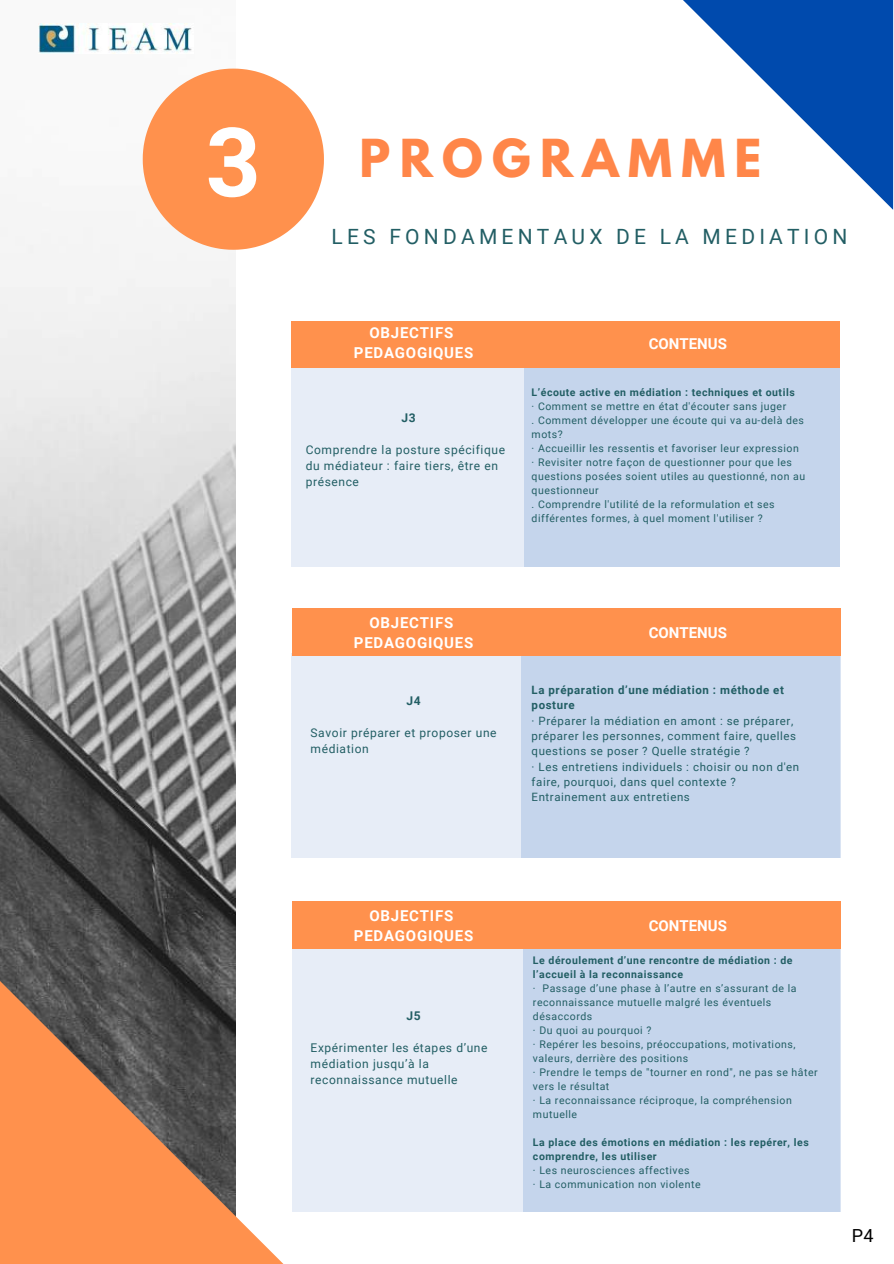
<style>
.page{position:relative;width:894px;height:1264px;background:#fff}
.page>*{position:absolute;margin:0;border:0;box-sizing:border-box;transform-origin:0 0}
.t1{font:700 96.15px "Roboto";color:#fff}
.t2{font:700 46.35px "League Spartan";letter-spacing:.2em;color:#ff8649}
.t3{font:21px "Roboto";letter-spacing:.2em;color:#225e64}
.t4{font:18px "Roboto";color:#000}
.t5{font:700 15px/20.2px "Roboto";letter-spacing:.05em;color:#fff;text-align:center}
.t6{font:700 15px "Roboto";color:#fff}
.t7{font:12px/16px "Roboto";letter-spacing:.05em;color:#225e64}
.t8{font:700 12px "Roboto";color:#225e64}
.t9{font:11.55px/15.3px "Roboto";letter-spacing:.05em;color:#225e64}
.t10{font:700 11.55px/15.3px "Roboto";letter-spacing:.05em;color:#225e64}
.t11{font:10.5px/14px "Roboto";letter-spacing:.05em;color:#225e64}
.t12{font:700 10.5px/14px "Roboto";letter-spacing:.05em;color:#225e64}
</style>
<div class="page">
<div style="left:292px;top:653px;width:547px;height:204px;background:#e7edf7"></div>
<div style="left:521px;top:655px;width:319px;height:202px;background:#c5d5ec"></div>
<img style="left:0;top:53px;width:235px;height:754px">
<svg style="left:143px;top:69px;width:181px;height:181px"></svg>
<div style="left:291px;top:368px;width:548px;height:198px;background:#e7edf7"></div>
<div style="left:524px;top:368px;width:315px;height:198px;background:#c5d5ec"></div>
<div style="left:291px;top:321px;width:548px;height:46px;background:#ff914d"></div>
<div style="left:292px;top:609px;width:548px;height:46px;background:#ff914d"></div>
<svg style="left:683px;top:0;width:209px;height:209px"></svg>
<div style="left:523px;top:948px;width:318px;height:264px;background:#c5d5ec"></div>
<div style="left:292px;top:901px;width:548px;height:47px;background:#ff914d"></div>
<svg style="left:0;top:807px;width:559px;height:456px"></svg>
<img style="left:38px;top:23px;width:154px;height:30px">
<h1 class="t1" style="left:206px;top:107px;width:57px">3</h1>
<h2 class="t2" style="left:359px;top:135px;width:403px">PROGRAMME</h2>
<h3 class="t3" style="left:331px;top:224px;width:517px">LES FONDAMENTAUX DE LA MEDIATION</h3>
<h3 class="t5" style="left:354px;top:323px;width:121px">OBJECTIFS<br>PEDAGOGIQUES</h3>
<p class="t8" style="left:401px;top:410px;width:16px">J3</p>
<p class="t7" style="left:305px;top:441px;width:201px">Comprendre la posture spécifique du médiateur : faire tiers, être en présence</p>
<h3 class="t6" style="left:648px;top:334px;width:80px">CONTENUS</h3>
<p class="t12" style="left:531px;top:385px;width:264px">L’écoute active en médiation : techniques et outils</p>
<p class="t11" style="left:531px;top:399px;width:275px">· Comment se mettre en état d'écouter sans juger<br>. Comment développer une écoute qui va au-delà des mots?<br>· Accueillir les ressentis et favoriser leur expression<br>· Revisiter notre façon de questionner pour que les questions posées soient utiles au questionné, non au questionneur<br>. Comprendre l'utilité de la reformulation et ses différentes formes, à quel moment l'utiliser ?</p>
<h3 class="t5" style="left:354px;top:612px;width:121px">OBJECTIFS<br>PEDAGOGIQUES</h3>
<p class="t8" style="left:406px;top:693px;width:16px">J4</p>
<p class="t7" style="left:310px;top:724px;width:187px">Savoir préparer et proposer une médiation</p>
<h3 class="t6" style="left:648px;top:624px;width:80px">CONTENUS</h3>
<p class="t10" style="left:531px;top:682px;width:254px">La préparation d’une médiation : méthode et posture</p>
<p class="t9" style="left:531px;top:713px;width:269px">· Préparer la médiation en amont : se préparer, préparer les personnes, comment faire, quelles questions se poser ? Quelle stratégie ?<br>· Les entretiens individuels : choisir ou non d'en faire, pourquoi, dans quel contexte ?<br>Entrainement aux entretiens</p>
<h3 class="t5" style="left:354px;top:905px;width:121px">OBJECTIFS<br>PEDAGOGIQUES</h3>
<p class="t8" style="left:406px;top:1009px;width:16px">J5</p>
<p class="t7" style="left:310px;top:1040px;width:178px">Expérimenter les étapes d’une médiation jusqu’à la reconnaissance mutuelle</p>
<h3 class="t6" style="left:648px;top:916px;width:80px">CONTENUS</h3>
<p class="t12" style="left:533px;top:953px;width:261px">Le déroulement d’une rencontre de médiation : de l’accueil à la reconnaissance</p>
<p class="t11" style="left:533px;top:981px;width:286px">· Passage d’une phase à l’autre en s’assurant de la reconnaissance mutuelle malgré les éventuels désaccords<br>· Du quoi au pourquoi ?<br>· Repérer les besoins, préoccupations, motivations, valeurs, derrière des positions<br>· Prendre le temps de "tourner en rond", ne pas se hâter vers le résultat<br>· La reconnaissance réciproque, la compréhension mutuelle</p>
<p class="t12" style="left:533px;top:1135px;width:277px">La place des émotions en médiation : les repérer, les comprendre, les utiliser</p>
<p class="t11" style="left:533px;top:1163px;width:169px">· Les neurosciences affectives<br>· La communication non violente</p>
<h3 class="t4" style="left:851px;top:1225px;width:23px">P4</h3>
</div>
